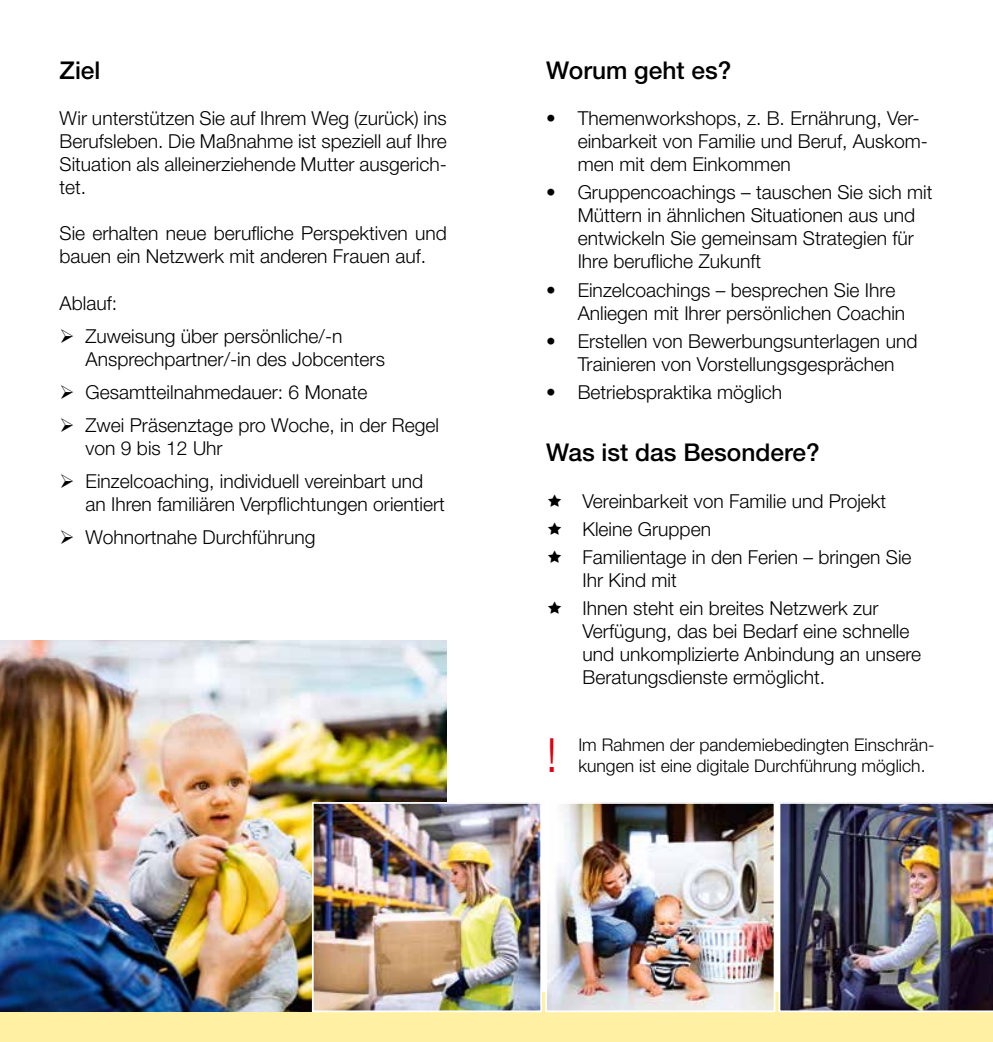
<style>
.page{position:relative;width:993px;height:1042px;background:#fff}
.page>*{position:absolute;margin:0;border:0;box-sizing:border-box;transform-origin:0 0}
.t1{font:300 47.25px "Helvetica Neue";color:#e3000f}
.t2{font:500 24.5px "Helvetica Neue";color:#000}
.t3{font:300 19.25px/23.1px "Helvetica Neue";color:#000}
.t4{font:300 17.5px/21px "Helvetica Neue";color:#000}
</style>
<div class="page">
<div style="left:0;top:992px;width:992px;height:50px;background:#fff0a4"></div>
<img style="left:0;top:640px;width:446px;height:371px">
<img style="left:548px;top:805px;width:224px;height:204px">
<div style="left:545px;top:802px;width:230px;height:210px;border:2px solid #fff"></div>
<img style="left:778px;top:802px;width:214px;height:210px">
<img style="left:315px;top:805px;width:224px;height:204px">
<div style="left:312px;top:802px;width:230px;height:210px;border:2px solid #fff"></div>
<p class="t2" style="left:60px;top:55px;width:42px">Ziel</p>
<p class="t3" style="left:60px;top:106px;width:388px;text-align:justify">Wir unterstützen Sie auf Ihrem Weg (zurück) ins Berufsleben. Die Maßnahme ist speziell auf Ihre Situation als alleinerziehende Mutter ausgerich&shy;tet.</p>
<p class="t3" style="left:60px;top:222px;width:388px">Sie erhalten neue berufliche Perspektiven und bauen ein Netzwerk mit anderen Frauen auf.</p>
<p class="t3" style="left:60px;top:291px;width:59px">Ablauf:</p>
<p class="t3" style="left:86px;top:324px;width:301px;text-indent:-26px">➢ Zuweisung über persönliche/-n<br>Ansprechpartner/-in des Jobcenters</p>
<p class="t3" style="left:60px;top:380px;width:309px">➢ Gesamtteilnahmedauer: 6 Monate</p>
<p class="t3" style="left:86px;top:413px;width:355px;text-indent:-26px">➢ Zwei Präsenztage pro Woche, in der Regel von 9 bis 12 Uhr</p>
<p class="t3" style="left:86px;top:469px;width:361px;text-indent:-26px">➢ Einzelcoaching, individuell vereinbart und an Ihren familiären Verpflichtungen orientiert</p>
<p class="t3" style="left:60px;top:525px;width:257px">➢ Wohnortnahe Durchführung</p>
<p class="t2" style="left:546px;top:55px;width:187px">Worum geht es?</p>
<p class="t3" style="left:577px;top:106px;width:352px;text-indent:-31px">• Themenworkshops, z. B. Ernährung, Ver&shy;einbarkeit von Familie und Beruf, Auskom&shy;men mit dem Einkommen</p>
<p class="t3" style="left:577px;top:180px;width:356px;text-indent:-31px">• Gruppencoachings – tauschen Sie sich mit Müttern in ähnlichen Situationen aus und entwickeln Sie gemeinsam Strategien für Ihre berufliche Zukunft</p>
<p class="t3" style="left:577px;top:278px;width:329px;text-indent:-31px">• Einzelcoachings – besprechen Sie Ihre<br>Anliegen mit Ihrer persönlichen Coachin</p>
<p class="t3" style="left:546px;top:329px;width:372px;text-align:center">• Erstellen von Bewerbungsunterlagen und<br>Trainieren von Vorstellungsgesprächen</p>
<p class="t3" style="left:546px;top:380px;width:237px">• Betriebspraktika möglich</p>
<p class="t2" style="left:546px;top:438px;width:275px">Was ist das Besondere?</p>
<p class="t3" style="left:582px;top:486px;width:330px;line-height:28px">Vereinbarkeit von Familie und Projekt<br>Kleine Gruppen<br>Familientage in den Ferien – bringen Sie</p>
<p class="t3" style="left:582px;top:565px;width:297px;line-height:28px">Ihr Kind mit<br>Ihnen steht ein breites Netzwerk zur</p>
<p class="t3" style="left:582px;top:619px;width:340px">Verfügung, das bei Bedarf eine schnelle und unkomplizierte Anbindung an unsere<br>Beratungsdienste ermöglicht.</p>
<h1 class="t1" style="left:546px;top:726px;width:13px">!</h1>
<p class="t4" style="left:578px;top:733px;width:357px">Im Rahmen der pandemiebedingten Einschrän&shy;kungen ist eine digitale Durchführung möglich.</p>
</div>
